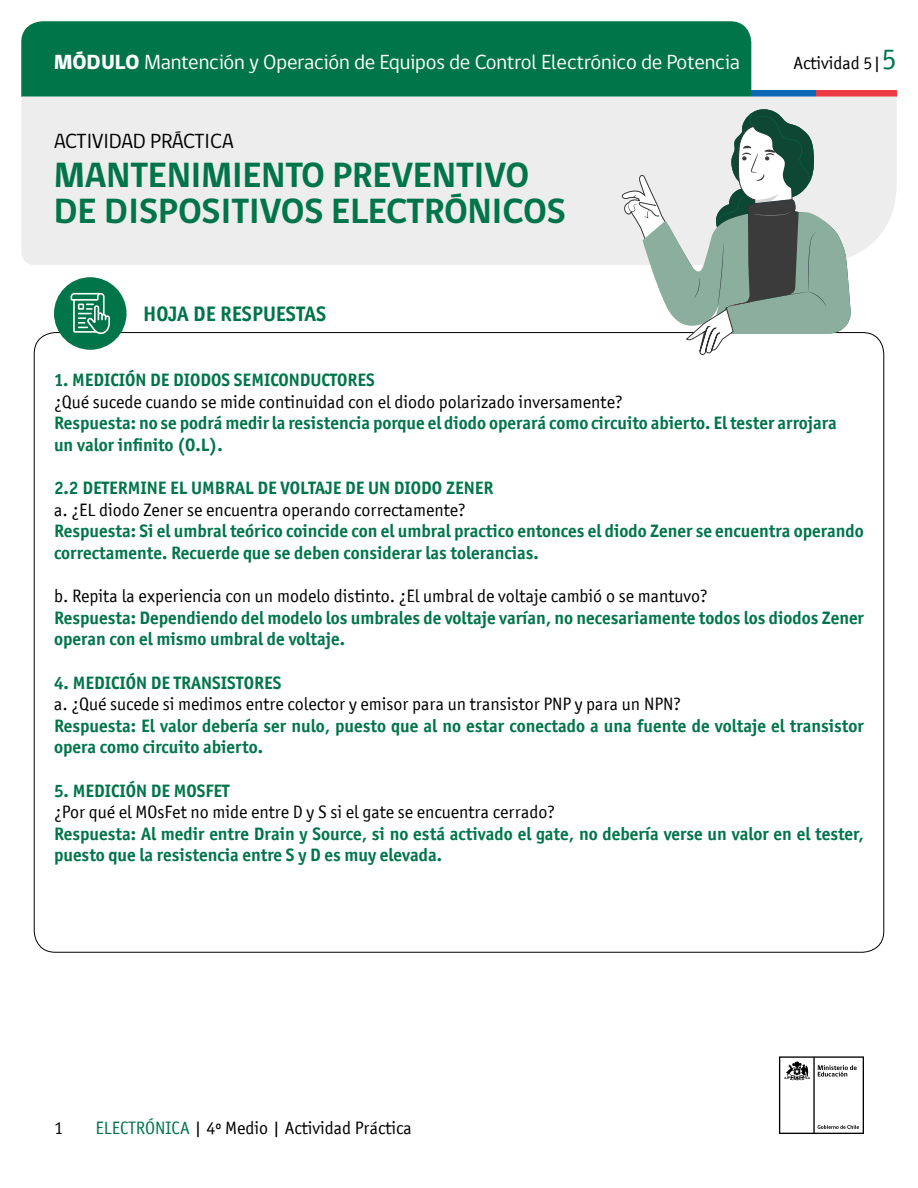
<style>
.page{position:relative;width:918px;height:1188px;background:#fff}
.page>*{position:absolute;margin:0;border:0;box-sizing:border-box;transform-origin:0 0}
.t1{font:700 36px/36px "gob CL";color:#00754a}
.t2{font:21px "gob CL";letter-spacing:-.01em;color:#fff}
.t3{font:21px "gob CL";color:#000}
.t4{font:700 21px "Officina San ITC";color:#00754a}
.t5{font:700 18px/21.6px "Officina San ITC";color:#00754a}
.t6{font:18px "Officina San ITC";color:#000}
.s1{font-weight:800}
.s2{font-size:30px;color:#00754a}
.s3{color:#00754a}
</style>
<div class="page">
<div style="left:21px;top:21px;width:730px;height:76px;background:#00754a"></div>
<div style="left:751px;top:90px;width:65px;height:7px;background:#0f69b4"></div>
<div style="left:816px;top:90px;width:81px;height:7px;background:#eb3c46"></div>
<svg style="left:779px;top:1056px;width:85px;height:78px"></svg>
<div style="left:21px;top:97px;width:876px;height:168px;background:#ededed"></div>
<div style="left:54px;top:277px;width:73px;height:73px;background:#00754a;border-radius:50%"></div>
<svg style="left:71px;top:293px;width:39px;height:41px"></svg>
<svg style="left:622px;top:108px;width:230px;height:247px"></svg>
<p class="t2" style="left:54px;top:48px;width:687px"><span class="s1">MÓDULO</span> Mantención y Operación de Equipos de Control Electrónico de Potencia</p>
<p class="t3" style="left:54px;top:127px;width:181px">ACTIVIDAD PRÁCTICA</p>
<h1 class="t1" style="left:54px;top:158px;width:514px">MANTENIMIENTO PREVENTIVO<br>DE DISPOSITIVOS ELECTRÓNICOS</h1>
<p class="t4" style="left:143px;top:301px;width:185px">HOJA DE RESPUESTAS</p>
<p class="t6" style="left:794px;top:53px;width:105px">Actividad 5|<span class="s2">5</span></p>
<p class="t5" style="left:54px;top:369px;width:322px">1. MEDICIÓN DE DIODOS SEMICONDUCTORES</p>
<p class="t6" style="left:54px;top:391px;width:570px">¿Qué sucede cuando se mide continuidad con el diodo polarizado inversamente?</p>
<p class="t5" style="left:54px;top:412px;width:784px">Respuesta: no se podrá medir la resistencia porque el diodo operará como circuito abierto. El tester arrojara un valor infinito (O.L).</p>
<p class="t5" style="left:54px;top:477px;width:441px">2.2 DETERMINE EL UMBRAL DE VOLTAJE DE UN DIODO ZENER</p>
<p class="t6" style="left:54px;top:499px;width:413px">a. ¿EL diodo Zener se encuentra operando correctamente?</p>
<p class="t5" style="left:54px;top:520px;width:811px">Respuesta: Si el umbral teórico coincide con el umbral practico entonces el diodo Zener se encuentra operando correctamente. Recuerde que se deben considerar las tolerancias.</p>
<p class="t6" style="left:54px;top:586px;width:655px">b. Repita la experiencia con un modelo distinto. ¿El umbral de voltaje cambió o se mantuvo?</p>
<p class="t5" style="left:54px;top:607px;width:812px">Respuesta: Dependiendo del modelo los umbrales de voltaje varían, no necesariamente todos los diodos Zener operan con el mismo umbral de voltaje.</p>
<p class="t5" style="left:54px;top:671px;width:229px">4. MEDICIÓN DE TRANSISTORES</p>
<p class="t6" style="left:54px;top:694px;width:629px">a. ¿Qué sucede si medimos entre colector y emisor para un transistor PNP y para un NPN?</p>
<p class="t5" style="left:54px;top:715px;width:811px">Respuesta: El valor debería ser nulo, puesto que al no estar conectado a una fuente de voltaje el transistor opera como circuito abierto.</p>
<p class="t5" style="left:54px;top:779px;width:177px">5. MEDICIÓN DE MOSFET</p>
<p class="t6" style="left:54px;top:802px;width:503px">¿Por qué el MOsFet no mide entre D y S si el gate se encuentra cerrado?</p>
<p class="t5" style="left:54px;top:823px;width:811px">Respuesta: Al medir entre Drain y Source, si no está activado el gate, no debería verse un valor en el tester, puesto que la resistencia entre S y D es muy elevada.</p>
<p class="t6" style="left:54px;top:1118px;width:10px">1</p>
<p class="t6" style="left:95px;top:1118px;width:318px"><span class="s3">ELECTRÓNICA</span> | 4º Medio | Actividad Práctica</p>
</div>
